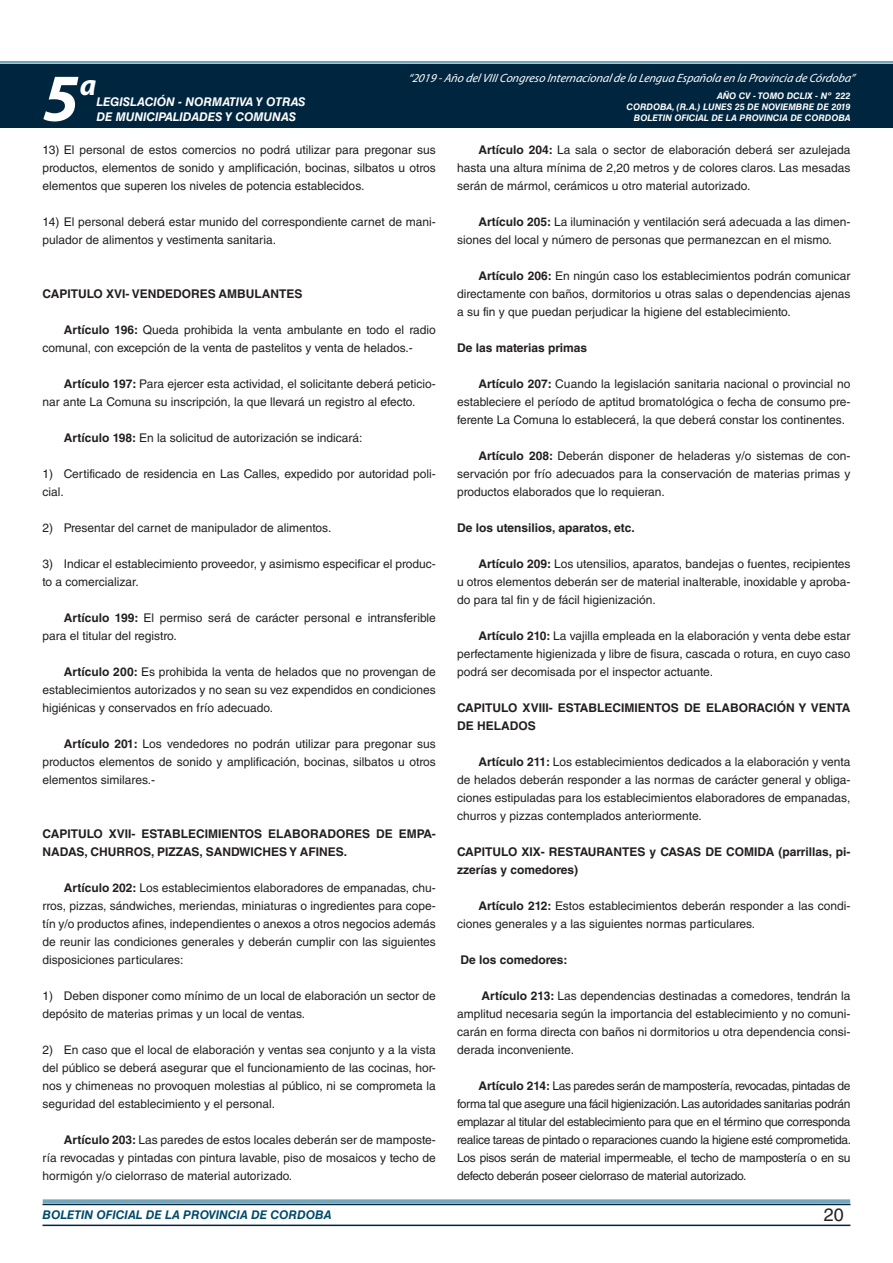
<style>
.page{position:relative;width:893px;height:1263px;background:#fff}
.page>*{position:absolute;margin:0;border:0;box-sizing:border-box;transform-origin:0 0}
.t1{font:italic 700 67.5px "Myriad Pro";color:#fff}
.t2{font:italic 700 30px "Myriad Pro";color:#fff}
.t3{font:18px "Helvetica LT Std";color:#231f20}
.t4{font:12px/18px "Helvetica LT Std";color:#231f20;text-align:justify}
.t5{font:700 12px/18px "Helvetica LT Std";color:#231f20}
.t6{font:italic 12px "Myriad Pro";color:#fff}
.t7{font:italic 700 12px "Helvetica LT Std";color:#fff}
.t8{font:italic 700 12px "Helvetica LT Std";color:#004b6c}
.t9{font:italic 700 9px/10.8px "Helvetica LT Std";color:#fff;text-align:right}
.s1{font-weight:700}
</style>
<div class="page">
<div style="left:0;top:61px;width:893px;height:6px;background:#fff;opacity:.75"></div>
<div style="left:0;top:64px;width:893px;height:64px;background:#00263f"></div>
<hr style="left:43px;top:1224px;width:807px;height:2px;background:#00263f">
<div style="left:42px;top:1198px;width:809px;height:8px;background:#fff;opacity:.75"></div>
<h1 class="t1" style="left:43px;top:54px;width:38px">5</h1>
<h2 class="t2" style="left:80px;top:66px;width:18px">a</h2>
<p class="t7" style="left:96px;top:95px;width:211px">LEGISLACIÓN - NORMATIVA Y OTRAS</p>
<p class="t7" style="left:96px;top:109px;width:201px">DE MUNICIPALIDADES Y COMUNAS</p>
<p class="t6" style="left:408px;top:71px;width:448px">“2019 -Año delVIIICongreso Internacionalde la Lengua Esp añola en la Provincia de Córdoba”</p>
<p class="t9" style="left:627px;top:91px;width:225px">AÑO CV - TOMO DCLIX - Nº 222<br>CORDOBA, (R.A.) LUNES 25 DE NOVIEMBRE DE 2019<br>BOLETIN OFICIAL DE LA PROVINCIA DE CORDOBA</p>
<p class="t4" style="left:43px;top:141px;width:395px">13) El personal de estos comercios no podrá utilizar para pregonar sus productos, elementos de sonido y amplificación, bocinas, silbatos u otros elementos que superen los niveles de potencia establecidos.</p>
<p class="t4" style="left:43px;top:213px;width:395px">14) El personal deberá estar munido del correspondiente carnet de mani&shy;pulador de alimentos y vestimenta sanitaria.</p>
<p class="t5" style="left:43px;top:284px;width:261px">CAPITULO XVI- VENDEDORES AMBULANTES</p>
<p class="t4" style="left:43px;top:321px;width:395px;text-indent:21px"><span class="s1">Artículo 196:</span> Queda prohibida la venta ambulante en todo el radio comunal, con excepción de la venta de pastelitos y venta de helados.-</p>
<p class="t4" style="left:43px;top:375px;width:395px;text-indent:21px"><span class="s1">Artículo 197:</span> Para ejercer esta actividad, el solicitante deberá peticio&shy;nar ante La Comuna su inscripción, la que llevará un registro al efecto.</p>
<p class="t4" style="left:64px;top:429px;width:300px"><span class="s1">Artículo 198:</span> En la solicitud de autorización se indicará:</p>
<p class="t4" style="left:43px;top:465px;width:395px">1) Certificado de residencia en Las Calles, expedido por autoridad poli&shy;cial.</p>
<p class="t4" style="left:43px;top:519px;width:290px">2) Presentar del carnet de manipulador de alimentos.</p>
<p class="t4" style="left:43px;top:555px;width:395px">3) Indicar el establecimiento proveedor, y asimismo especificar el produc&shy;to a comercializar.</p>
<p class="t4" style="left:43px;top:609px;width:395px;text-indent:21px"><span class="s1">Artículo 199:</span> El permiso será de carácter personal e intransferible para el titular del registro.</p>
<p class="t4" style="left:43px;top:663px;width:395px;text-indent:21px"><span class="s1">Artículo 200:</span> Es prohibida la venta de helados que no provengan de establecimientos autorizados y no sean su vez expendidos en condiciones higiénicas y conservados en frío adecuado.</p>
<p class="t4" style="left:43px;top:735px;width:395px;text-indent:21px"><span class="s1">Artículo 201:</span> Los vendedores no podrán utilizar para pregonar sus productos elementos de sonido y amplificación, bocinas, silbatos u otros elementos similares.-</p>
<p class="t5" style="left:43px;top:824px;width:395px">CAPITULO XVII- ESTABLECIMIENTOS ELABORADORES DE EMPA-<br>NADAS, CHURROS, PIZZAS, SANDWICHES Y AFINES.</p>
<p class="t4" style="left:43px;top:879px;width:395px;text-indent:21px"><span class="s1">Artículo 202:</span> Los establecimientos elaboradores de empanadas, chu&shy;rros, pizzas, sándwiches, meriendas, miniaturas o ingredientes para cope&shy;tín y/o productos afines, independientes o anexos a otros negocios además de reunir las condiciones generales y deberán cumplir con las siguientes disposiciones particulares:</p>
<p class="t4" style="left:43px;top:987px;width:395px">1) Deben disponer como mínimo de un local de elaboración un sector de depósito de materias primas y un local de ventas.</p>
<p class="t4" style="left:43px;top:1041px;width:395px">2) En caso que el local de elaboración y ventas sea conjunto y a la vista del público se deberá asegurar que el funcionamiento de las cocinas, hor&shy;nos y chimeneas no provoquen molestias al público, ni se comprometa la seguridad del establecimiento y el personal.</p>
<p class="t4" style="left:43px;top:1131px;width:395px;text-indent:21px"><span class="s1">Artículo 203:</span> Las paredes de estos locales deberán ser de mamposte&shy;ría revocadas y pintadas con pintura lavable, piso de mosaicos y techo de hormigón y/o cielorraso de material autorizado.</p>
<p class="t4" style="left:457px;top:141px;width:395px;text-indent:21px"><span class="s1">Artículo 204:</span> La sala o sector de elaboración deberá ser azulejada hasta una altura mínima de 2,20 metros y de colores claros. Las mesadas serán de mármol, cerámicos u otro material autorizado.</p>
<p class="t4" style="left:457px;top:213px;width:395px;text-indent:21px"><span class="s1">Artículo 205:</span> La iluminación y ventilación será adecuada a las dimen&shy;siones del local y número de personas que permanezcan en el mismo.</p>
<p class="t4" style="left:457px;top:267px;width:395px;text-indent:21px"><span class="s1">Artículo 206:</span> En ningún caso los establecimientos podrán comunicar directamente con baños, dormitorios u otras salas o dependencias ajenas a su fin y que puedan perjudicar la higiene del establecimiento.</p>
<p class="t5" style="left:457px;top:338px;width:132px">De las materias primas</p>
<p class="t4" style="left:457px;top:375px;width:395px;text-indent:21px"><span class="s1">Artículo 207:</span> Cuando la legislación sanitaria nacional o provincial no estableciere el período de aptitud bromatológica o fecha de consumo pre&shy;ferente La Comuna lo establecerá, la que deberá constar los continentes.</p>
<p class="t4" style="left:457px;top:447px;width:395px;text-indent:21px"><span class="s1">Artículo 208:</span> Deberán disponer de heladeras y/o sistemas de con&shy;servación por frío adecuados para la conservación de materias primas y productos elaborados que lo requieran.</p>
<p class="t5" style="left:457px;top:518px;width:179px">De los utensilios, aparatos, etc.</p>
<p class="t4" style="left:457px;top:555px;width:395px;text-indent:21px"><span class="s1">Artículo 209:</span> Los utensilios, aparatos, bandejas o fuentes, recipientes u otros elementos deberán ser de material inalterable, inoxidable y aproba&shy;do para tal fin y de fácil higienización.</p>
<p class="t4" style="left:457px;top:627px;width:395px;text-indent:21px"><span class="s1">Artículo 210:</span> La vajilla empleada en la elaboración y venta debe estar perfectamente higienizada y libre de fisura, cascada o rotura, en cuyo caso podrá ser decomisada por el inspector actuante.</p>
<p class="t5" style="left:457px;top:698px;width:395px">CAPITULO XVIII- ESTABLECIMIENTOS DE ELABORACIÓN Y VENTA<br>DE HELADOS</p>
<p class="t4" style="left:457px;top:753px;width:395px;text-indent:21px"><span class="s1">Artículo 211:</span> Los establecimientos dedicados a la elaboración y venta de helados deberán responder a las normas de carácter general y obliga&shy;ciones estipuladas para los establecimientos elaboradores de empanadas, churros y pizzas contemplados anteriormente.</p>
<p class="t5" style="left:457px;top:842px;width:395px">CAPITULO XIX- RESTAURANTES y CASAS DE COMIDA (parrillas, pi&shy;zzerías y comedores)</p>
<p class="t4" style="left:457px;top:897px;width:395px;text-indent:21px"><span class="s1">Artículo 212:</span> Estos establecimientos deberán responder a las condi&shy;ciones generales y a las siguientes normas particulares.</p>
<p class="t5" style="left:460px;top:950px;width:109px">De los comedores:</p>
<p class="t4" style="left:457px;top:987px;width:395px;text-indent:24px"><span class="s1">Artículo 213:</span> Las dependencias destinadas a comedores, tendrán la amplitud necesaria según la importancia del establecimiento y no comuni&shy;carán en forma directa con baños ni dormitorios u otra dependencia consi&shy;derada inconveniente.</p>
<p class="t4" style="left:457px;top:1077px;width:396px;text-indent:21px"><span class="s1">Artículo 214:</span> Las paredes serán de mampostería, revocadas, pintadas de forma tal que asegure una fácil higienización. Las autoridades sanitarias podrán emplazar al titular del establecimiento para que en el término que corresponda realice tareas de pintado o reparaciones cuando la higiene esté comprometida.<br>Los pisos serán de material impermeable, el techo de mampostería o en su defecto deberán poseer cielorraso de material autorizado.</p>
<p class="t8" style="left:43px;top:1208px;width:290px">BOLETIN OFICIAL DE LA PROVINCIA DE CORDOBA</p>
<h3 class="t3" style="left:824px;top:1204px;width:22px">20</h3>
</div>
